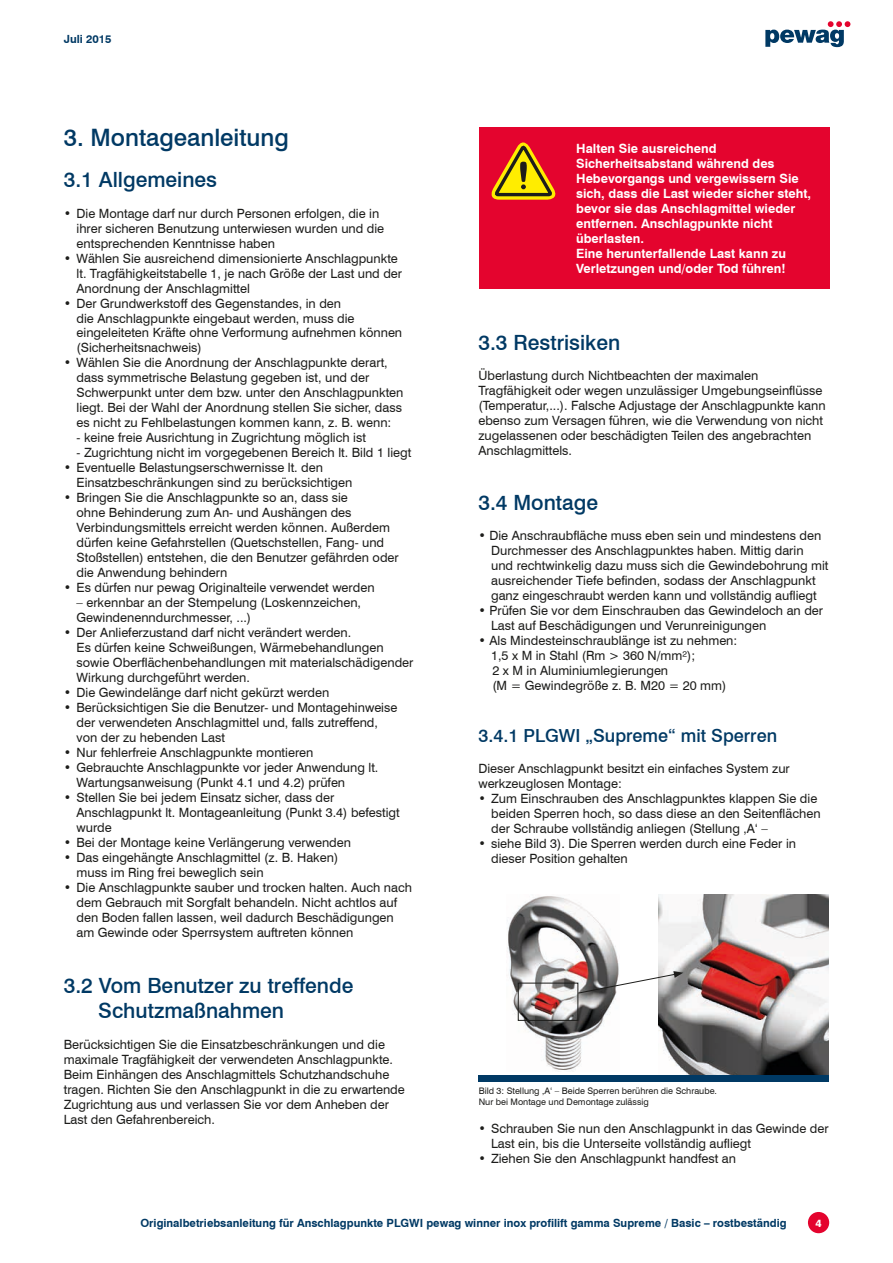
<style>
.page{position:relative;width:893px;height:1263px;background:#fff}
.page>*{position:absolute;margin:0;border:0;box-sizing:border-box;transform-origin:0 0}
.t1{font:500 24px "Swiss 721 BT";color:#003964}
.t2{font:500 21px/25.2px "Swiss 721 BT";color:#003964}
.t3{font:500 18px "Swiss 721 BT";color:#003964}
.t4{font:12.75px/15px "Swiss 721 BT";color:#1d1d1b}
.t5{font:700 12.75px/15px "Swiss 721 BT";color:#fff}
.t6{font:700 11.25px "Swiss 721 BT";color:#003964}
.t7{font:800 10.5px "Swiss 721 BT";color:#fff}
.t8{font:9px/10.8px "Swiss 721 BT";color:#1d1d1b}
</style>
<div class="page">
<svg style="left:765px;top:21px;width:85px;height:26px"></svg>
<div style="left:808px;top:1212px;width:21px;height:21px;background:#e4042e;border-radius:50%"></div>
<div style="left:479px;top:128px;width:351px;height:161px;background:#e4042e"></div>
<svg style="left:491px;top:142px;width:65px;height:58px"></svg>
<img style="left:507px;top:896px;width:112px;height:174px">
<img style="left:659px;top:895px;width:170px;height:180px">
<div style="left:518px;top:983px;width:60px;height:38px;border:1px solid #1d1d1b"></div>
<svg style="left:577px;top:971px;width:106px;height:23px"></svg>
<div style="left:478px;top:1075px;width:351px;height:6px;background:#003964"></div>
<p class="t6" style="left:64px;top:32px;width:49px">Juli 2015</p>
<h1 class="t1" style="left:64px;top:123px;width:227px">3. Montageanleitung</h1>
<h2 class="t2" style="left:64px;top:167px;width:155px">3.1 Allgemeines</h2>
<p class="t4" style="left:77px;top:205px;width:309px;text-indent:-13px">• Die Montage darf nur durch Personen erfolgen, die in ihrer sicheren Benutzung unterwiesen wurden und die entsprechenden Kenntnisse haben</p>
<p class="t4" style="left:77px;top:250px;width:327px;text-indent:-13px">• Wählen Sie ausreichend dimensionierte Anschlagpunkte lt. Tragfähigkeitstabelle 1, je nach Größe der Last und der<br>Anordnung der Anschlagmittel</p>
<p class="t4" style="left:77px;top:295px;width:327px;text-indent:-13px">• Der Grundwerkstoff des Gegenstandes, in den<br>die Anschlagpunkte eingebaut werden, muss die eingeleiteten Kräfte ohne Verformung aufnehmen können (Sicherheitsnachweis)</p>
<p class="t4" style="left:77px;top:355px;width:328px;text-indent:-13px">• Wählen Sie die Anordnung der Anschlagpunkte derart, dass symmetrische Belastung gegeben ist, und der Schwerpunkt unter dem bzw. unter den Anschlagpunkten liegt. Bei der Wahl der Anordnung stellen Sie sicher, dass es nicht zu Fehlbelastungen kommen kann, z. B. wenn:</p>
<p class="t4" style="left:77px;top:430px;width:291px">- keine freie Ausrichtung in Zugrichtung möglich ist</p>
<p class="t4" style="left:77px;top:445px;width:336px">- Zugrichtung nicht im vorgegebenen Bereich lt. Bild 1 liegt</p>
<p class="t4" style="left:77px;top:460px;width:277px;text-indent:-13px">• Eventuelle Belastungserschwernisse lt. den<br>Einsatzbeschränkungen sind zu berücksichtigen</p>
<p class="t4" style="left:77px;top:490px;width:324px;text-indent:-13px">• Bringen Sie die Anschlagpunkte so an, dass sie<br>ohne Behinderung zum An- und Aushängen des Verbindungsmittels erreicht werden können. Außerdem dürfen keine Gefahrstellen (Quetschstellen, Fang- und Stoßstellen) entstehen, die den Benutzer gefährden oder die Anwendung behindern</p>
<p class="t4" style="left:64px;top:580px;width:312px">• Es dürfen nur pewag Originalteile verwendet werden</p>
<p class="t4" style="left:77px;top:595px;width:286px">– erkennbar an der Stempelung (Loskennzeichen,<br>Gewindenenndurchmesser, ...)</p>
<p class="t4" style="left:77px;top:625px;width:338px;text-indent:-13px">• Der Anlieferzustand darf nicht verändert werden.<br>Es dürfen keine Schweißungen, Wärmebehandlungen sowie Oberflächenbehandlungen mit materialschädigender Wirkung durchgeführt werden.</p>
<p class="t4" style="left:64px;top:685px;width:267px">• Die Gewindelänge darf nicht gekürzt werden</p>
<p class="t4" style="left:77px;top:700px;width:322px;text-indent:-13px">• Berücksichtigen Sie die Benutzer- und Montagehinweise der verwendeten Anschlagmittel und, falls zutreffend, von der zu hebenden Last</p>
<p class="t4" style="left:64px;top:745px;width:251px">• Nur fehlerfreie Anschlagpunkte montieren</p>
<p class="t4" style="left:77px;top:760px;width:303px;text-indent:-13px">• Gebrauchte Anschlagpunkte vor jeder Anwendung lt.<br>Wartungsanweisung (Punkt 4.1 und 4.2) prüfen</p>
<p class="t4" style="left:77px;top:790px;width:325px;text-indent:-13px">• Stellen Sie bei jedem Einsatz sicher, dass der<br>Anschlagpunkt lt. Montageanleitung (Punkt 3.4) befestigt wurde</p>
<p class="t4" style="left:64px;top:835px;width:289px">• Bei der Montage keine Verlängerung verwenden</p>
<p class="t4" style="left:77px;top:850px;width:263px;text-indent:-13px">• Das eingehängte Anschlagmittel (z. B. Haken) muss im Ring frei beweglich sein</p>
<p class="t4" style="left:77px;top:880px;width:337px;text-indent:-13px">• Die Anschlagpunkte sauber und trocken halten. Auch nach dem Gebrauch mit Sorgfalt behandeln. Nicht achtlos auf den Boden fallen lassen, weil dadurch Beschädigungen am Gewinde oder Sperrsystem auftreten können</p>
<h2 class="t2" style="left:98px;top:972px;width:257px;text-indent:-35px">3.2 Vom Benutzer zu treffende<br>Schutzmaßnahmen</h2>
<p class="t4" style="left:64px;top:1036px;width:343px">Berücksichtigen Sie die Einsatzbeschränkungen und die maximale Tragfähigkeit der verwendeten Anschlagpunkte.<br>Beim Einhängen des Anschlagmittels Schutzhandschuhe tragen. Richten Sie den Anschlagpunkt in die zu erwartende Zugrichtung aus und verlassen Sie vor dem Anheben der Last den Gefahrenbereich.</p>
<p class="t5" style="left:576px;top:141px;width:236px">Halten Sie ausreichend<br>Sicherheitsabstand während des<br>Hebevorgangs und vergewissern Sie sich, dass die Last wieder sicher steht, bevor sie das Anschlagmittel wieder entfernen. Anschlagpunkte nicht überlasten.<br>Eine herunterfallende Last kann zu<br>Verletzungen und/oder Tod führen!</p>
<h2 class="t2" style="left:478px;top:329px;width:143px">3.3 Restrisiken</h2>
<p class="t4" style="left:478px;top:367px;width:349px">Überlastung durch Nichtbeachten der maximalen Tragfähigkeit oder wegen unzulässiger Umgebungseinflüsse (Temperatur,...). Falsche Adjustage der Anschlagpunkte kann ebenso zum Versagen führen, wie die Verwendung von nicht zugelassenen oder beschädigten Teilen des angebrachten Anschlagmittels.</p>
<h2 class="t2" style="left:478px;top:489px;width:121px">3.4 Montage</h2>
<p class="t4" style="left:491px;top:528px;width:339px;text-indent:-13px">• Die Anschraubfläche muss eben sein und mindestens den Durchmesser des Anschlagpunktes haben. Mittig darin und rechtwinkelig dazu muss sich die Gewindebohrung mit ausreichender Tiefe befinden, sodass der Anschlagpunkt ganz eingeschraubt werden kann und vollständig aufliegt</p>
<p class="t4" style="left:491px;top:603px;width:333px;text-indent:-13px">• Prüfen Sie vor dem Einschrauben das Gewindeloch an der<br>Last auf Beschädigungen und Verunreinigungen</p>
<p class="t4" style="left:491px;top:633px;width:248px;text-indent:-13px">• Als Mindesteinschraublänge ist zu nehmen:<br>1,5 x M in Stahl (Rm &gt; 360 N/mm²);<br>2 x M in Aluminiumlegierungen<br>(M = Gewindegröße z. B. M20 = 20 mm)</p>
<h3 class="t3" style="left:478px;top:724px;width:300px">3.4.1 PLGWI „Supreme“ mit Sperren</h3>
<p class="t4" style="left:478px;top:760px;width:313px">Dieser Anschlagpunkt besitzt ein einfaches System zur werkzeuglosen Montage:</p>
<p class="t4" style="left:491px;top:790px;width:331px;text-indent:-13px">• Zum Einschrauben des Anschlagpunktes klappen Sie die beiden Sperren hoch, so dass diese an den Seitenflächen der Schraube vollständig anliegen (Stellung ‚A‘ –</p>
<p class="t4" style="left:491px;top:835px;width:306px;text-indent:-13px">• siehe Bild 3). Die Sperren werden durch eine Feder in dieser Position gehalten</p>
<p class="t8" style="left:479px;top:1085px;width:240px">Bild 3: Stellung ‚A‘ – Beide Sperren berühren die Schraube.<br>Nur bei Montage und Demontage zulässig</p>
<p class="t4" style="left:491px;top:1120px;width:339px;text-indent:-13px">• Schrauben Sie nun den Anschlagpunkt in das Gewinde der<br>Last ein, bis die Unterseite vollständig aufliegt</p>
<p class="t4" style="left:478px;top:1150px;width:259px">• Ziehen Sie den Anschlagpunkt handfest an</p>
<p class="t6" style="left:140px;top:1216px;width:648px">Originalbetriebsanleitung für Anschlagpunkte PLGWI pewag winner inox profilift gamma Supreme / Basic – rostbeständig</p>
<p class="t7" style="left:815px;top:1216px;width:8px">4</p>
</div>
